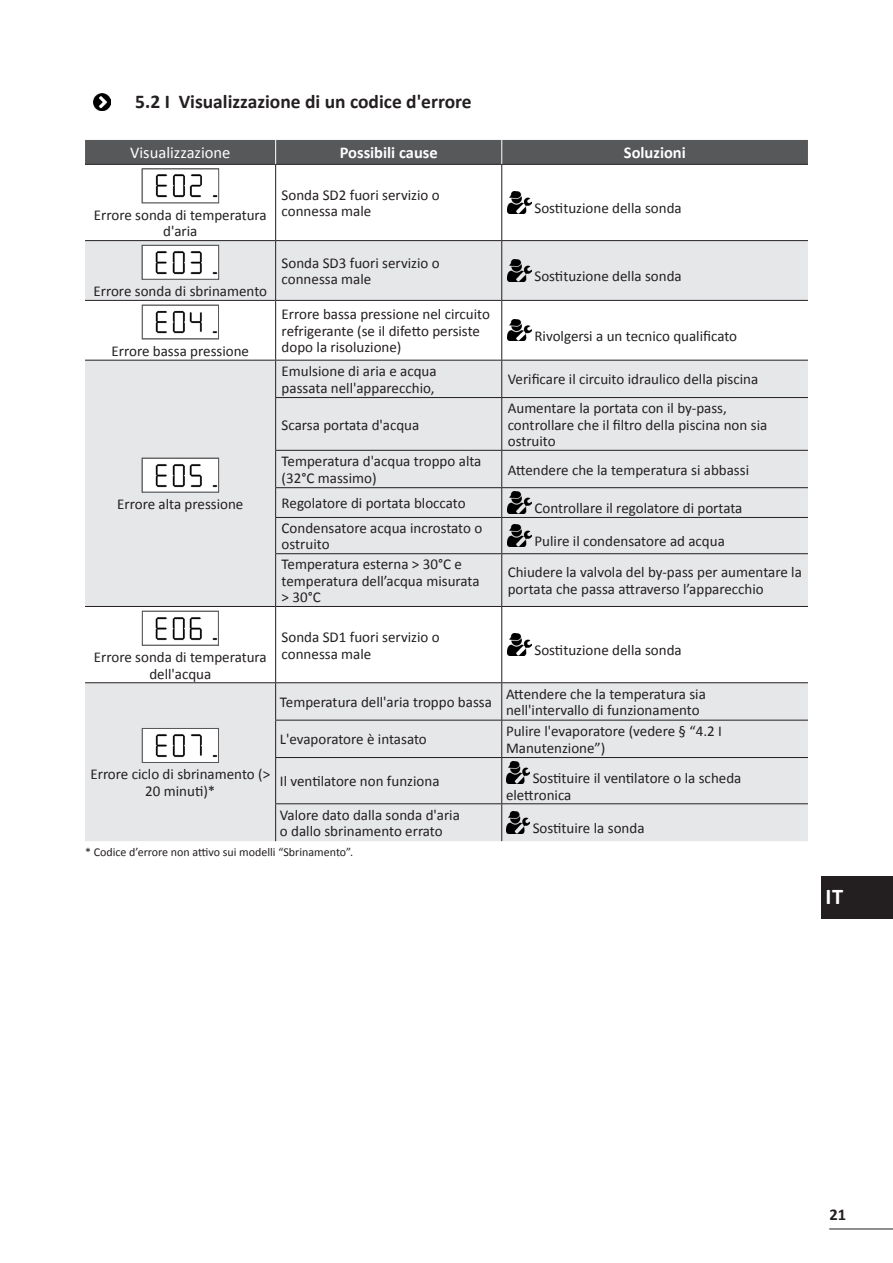
<style>
.page{position:relative;width:893px;height:1263px;background:#fff}
.page>*{position:absolute;margin:0;border:0;box-sizing:border-box;transform-origin:0 0}
.t1{font:700 22.5px "Calibri";color:#fff}
.t2{font:700 19.5px "Calibri";color:#231f20}
.t3{font:700 16.5px "Calibri";color:#fff}
.t4{font:16.5px "Calibri";color:#fff}
.t5{font:700 16.5px "Calibri";color:#231f20}
.t6{font:15px/16.5px "Calibri";color:#231f20}
.t7{font:12px "Calibri";color:#231f20}
</style>
<div class="page">
<hr style="left:829px;top:1228px;width:64px;height:1px;background:#231f20">
<img style="left:94px;top:94px;width:17px;height:17px">
<div style="left:85px;top:241px;width:190px;height:600px;background:#e6e7e9"></div>
<div style="left:276px;top:241px;width:532px;height:600px;background:#e6e7e9"></div>
<svg style="left:85px;top:301px;width:723px;height:381px;fill:#e6e7e9"></svg>
<hr style="left:85px;top:164px;width:191px;height:1px;background:#231f20">
<hr style="left:276px;top:164px;width:226px;height:1px;background:#231f20">
<hr style="left:275px;top:165px;width:1px;height:75px;background:#231f20">
<hr style="left:502px;top:164px;width:306px;height:1px;background:#231f20">
<hr style="left:501px;top:165px;width:1px;height:75px;background:#231f20">
<hr style="left:85px;top:240px;width:191px;height:1px;background:#231f20">
<hr style="left:276px;top:240px;width:226px;height:1px;background:#231f20">
<hr style="left:275px;top:241px;width:1px;height:59px;background:#231f20">
<hr style="left:502px;top:240px;width:306px;height:1px;background:#231f20">
<hr style="left:501px;top:241px;width:1px;height:59px;background:#231f20">
<hr style="left:85px;top:300px;width:191px;height:1px;background:#231f20">
<hr style="left:276px;top:300px;width:226px;height:1px;background:#231f20">
<hr style="left:275px;top:301px;width:1px;height:59px;background:#231f20">
<hr style="left:502px;top:300px;width:306px;height:1px;background:#231f20">
<hr style="left:501px;top:301px;width:1px;height:59px;background:#231f20">
<hr style="left:85px;top:682px;width:191px;height:1px;background:#231f20">
<hr style="left:276px;top:682px;width:226px;height:1px;background:#231f20">
<hr style="left:502px;top:682px;width:306px;height:1px;background:#231f20">
<hr style="left:85px;top:360px;width:191px;height:1px;background:#231f20">
<hr style="left:276px;top:360px;width:226px;height:1px;background:#231f20">
<hr style="left:275px;top:360px;width:1px;height:37px;background:#231f20">
<hr style="left:502px;top:360px;width:306px;height:1px;background:#231f20">
<hr style="left:501px;top:360px;width:1px;height:37px;background:#231f20">
<hr style="left:275px;top:397px;width:227px;height:1px;background:#231f20">
<hr style="left:275px;top:398px;width:1px;height:52px;background:#231f20">
<hr style="left:502px;top:397px;width:306px;height:1px;background:#231f20">
<hr style="left:501px;top:398px;width:1px;height:52px;background:#231f20">
<svg style="left:275px;top:488px;width:1px;height:29px"></svg>
<svg style="left:501px;top:488px;width:1px;height:29px"></svg>
<hr style="left:275px;top:517px;width:227px;height:1px;background:#231f20">
<hr style="left:275px;top:518px;width:1px;height:35px;background:#231f20">
<hr style="left:502px;top:517px;width:306px;height:1px;background:#231f20">
<hr style="left:501px;top:518px;width:1px;height:35px;background:#231f20">
<hr style="left:275px;top:554px;width:1px;height:52px;background:#231f20">
<hr style="left:501px;top:554px;width:1px;height:52px;background:#231f20">
<hr style="left:275px;top:450px;width:227px;height:1px;background:#231f20">
<hr style="left:275px;top:451px;width:1px;height:36px;background:#231f20">
<hr style="left:502px;top:450px;width:306px;height:1px;background:#231f20">
<hr style="left:501px;top:451px;width:1px;height:36px;background:#231f20">
<hr style="left:275px;top:487px;width:227px;height:1px;background:#231f20">
<hr style="left:502px;top:487px;width:306px;height:1px;background:#231f20">
<hr style="left:275px;top:553px;width:227px;height:1px;background:#231f20">
<hr style="left:502px;top:553px;width:306px;height:1px;background:#231f20">
<hr style="left:85px;top:606px;width:191px;height:1px;background:#231f20">
<hr style="left:276px;top:606px;width:226px;height:1px;background:#231f20">
<hr style="left:275px;top:607px;width:1px;height:75px;background:#231f20">
<hr style="left:502px;top:606px;width:306px;height:1px;background:#231f20">
<hr style="left:501px;top:607px;width:1px;height:75px;background:#231f20">
<hr style="left:275px;top:683px;width:1px;height:37px;background:#231f20">
<hr style="left:501px;top:683px;width:1px;height:37px;background:#231f20">
<hr style="left:275px;top:720px;width:227px;height:1px;background:#231f20">
<hr style="left:275px;top:720px;width:1px;height:37px;background:#231f20">
<hr style="left:502px;top:720px;width:306px;height:1px;background:#231f20">
<hr style="left:501px;top:720px;width:1px;height:37px;background:#231f20">
<hr style="left:275px;top:757px;width:227px;height:1px;background:#231f20">
<hr style="left:275px;top:758px;width:1px;height:45px;background:#231f20">
<hr style="left:502px;top:757px;width:306px;height:1px;background:#231f20">
<hr style="left:501px;top:758px;width:1px;height:45px;background:#231f20">
<hr style="left:275px;top:803px;width:227px;height:1px;background:#231f20">
<hr style="left:275px;top:804px;width:1px;height:37px;background:#231f20">
<hr style="left:502px;top:803px;width:306px;height:1px;background:#231f20">
<hr style="left:501px;top:804px;width:1px;height:37px;background:#231f20">
<div style="left:85px;top:140px;width:723px;height:24px;background:#57585a"></div>
<img style="left:155px;top:174px;width:62px;height:24px">
<div style="left:142px;top:169px;width:77px;height:34px;border:1px solid #57585a"></div>
<img style="left:508px;top:192px;width:23px;height:21px">
<img style="left:144px;top:247px;width:73px;height:31px">
<div style="left:142px;top:245px;width:77px;height:35px;border:1px solid #57585a"></div>
<img style="left:508px;top:260px;width:23px;height:21px">
<img style="left:144px;top:307px;width:73px;height:30px">
<div style="left:142px;top:305px;width:77px;height:34px;border:1px solid #57585a"></div>
<img style="left:508px;top:320px;width:23px;height:21px">
<img style="left:144px;top:460px;width:73px;height:30px">
<div style="left:142px;top:458px;width:77px;height:34px;border:1px solid #57585a"></div>
<img style="left:508px;top:492px;width:23px;height:21px">
<img style="left:508px;top:525px;width:23px;height:21px">
<img style="left:144px;top:613px;width:73px;height:30px">
<div style="left:142px;top:611px;width:77px;height:34px;border:1px solid #57585a"></div>
<img style="left:508px;top:634px;width:23px;height:21px">
<img style="left:144px;top:730px;width:73px;height:31px">
<div style="left:142px;top:728px;width:77px;height:35px;border:1px solid #57585a"></div>
<img style="left:506px;top:762px;width:23px;height:21px">
<img style="left:506px;top:812px;width:23px;height:21px">
<div style="left:821px;top:876px;width:72px;height:42px;background:#231f20"></div>
<h2 class="t2" style="left:135px;top:89px;width:338px">5.2 I Visualizzazione di un codice d'errore</h2>
<p class="t4" style="left:130px;top:142px;width:102px">Visualizzazione</p>
<p class="t3" style="left:340px;top:142px;width:100px">Possibili cause</p>
<p class="t3" style="left:624px;top:142px;width:64px">Soluzioni</p>
<p class="t6" style="left:94px;top:207px;width:174px;text-align:center">Errore sonda di temperatura d'aria</p>
<p class="t6" style="left:94px;top:283px;width:175px">Errore sonda di sbrinamento</p>
<p class="t6" style="left:112px;top:343px;width:139px">Errore bassa pressione</p>
<p class="t6" style="left:117px;top:496px;width:128px">Errore alta pressione</p>
<p class="t6" style="left:282px;top:187px;width:160px">Sonda SD2 fuori servizio o connessa male</p>
<p class="t6" style="left:282px;top:255px;width:160px">Sonda SD3 fuori servizio o connessa male</p>
<p class="t6" style="left:282px;top:306px;width:210px">Errore bassa pressione nel circuito refrigerante (se il difetto persiste dopo la risoluzione)</p>
<p class="t6" style="left:534px;top:200px;width:149px">Sostituzione della sonda</p>
<p class="t6" style="left:534px;top:268px;width:149px">Sostituzione della sonda</p>
<p class="t6" style="left:534px;top:328px;width:204px">Rivolgersi a un tecnico qualificato</p>
<p class="t6" style="left:282px;top:363px;width:157px">Emulsione di aria e acqua passata nell'apparecchio,</p>
<p class="t6" style="left:508px;top:371px;width:252px">Verificare il circuito idraulico della piscina</p>
<p class="t6" style="left:282px;top:416px;width:139px">Scarsa portata d'acqua</p>
<p class="t6" style="left:508px;top:400px;width:261px">Aumentare la portata con il by-pass, controllare che il filtro della piscina non sia ostruito</p>
<p class="t6" style="left:282px;top:453px;width:201px">Temperatura d'acqua troppo alta (32°C massimo)</p>
<p class="t6" style="left:508px;top:461px;width:243px">Attendere che la temperatura si abbassi</p>
<p class="t6" style="left:282px;top:495px;width:186px">Regolatore di portata bloccato</p>
<p class="t6" style="left:534px;top:500px;width:209px">Controllare il regolatore di portata</p>
<p class="t6" style="left:282px;top:520px;width:202px">Condensatore acqua incrostato o ostruito</p>
<p class="t6" style="left:534px;top:533px;width:192px">Pulire il condensatore ad acqua</p>
<p class="t6" style="left:282px;top:556px;width:199px">Temperatura esterna &gt; 30°C e temperatura dell’acqua misurata &gt; 30°C</p>
<p class="t6" style="left:508px;top:564px;width:296px">Chiudere la valvola del by-pass per aumentare la portata che passa attraverso l’apparecchio</p>
<p class="t6" style="left:94px;top:649px;width:174px;text-align:center">Errore sonda di temperatura dell'acqua</p>
<p class="t6" style="left:90px;top:766px;width:181px;text-align:center">Errore ciclo di sbrinamento (&gt;<br>20 minuti)*</p>
<p class="t6" style="left:282px;top:629px;width:160px">Sonda SD1 fuori servizio o connessa male</p>
<p class="t6" style="left:534px;top:642px;width:149px">Sostituzione della sonda</p>
<p class="t6" style="left:280px;top:694px;width:214px">Temperatura dell'aria troppo bassa</p>
<p class="t6" style="left:506px;top:686px;width:201px">Attendere che la temperatura sia nell'intervallo di funzionamento</p>
<p class="t6" style="left:280px;top:731px;width:148px">L'evaporatore è intasato</p>
<p class="t6" style="left:506px;top:723px;width:217px">Pulire l'evaporatore (vedere § “4.2 I<br>Manutenzione”)</p>
<p class="t6" style="left:280px;top:773px;width:161px">Il ventilatore non funziona</p>
<p class="t6" style="left:506px;top:770px;width:237px;text-indent:27px">Sostituire il ventilatore o la scheda elettronica</p>
<p class="t6" style="left:280px;top:807px;width:182px">Valore dato dalla sonda d'aria o dallo sbrinamento errato</p>
<p class="t6" style="left:533px;top:820px;width:113px">Sostituire la sonda</p>
<p class="t7" style="left:85px;top:844px;width:270px">* Codice d’errore non attivo sui modelli “Sbrinamento”.</p>
<h1 class="t1" style="left:825px;top:882px;width:20px">IT</h1>
<p class="t5" style="left:829px;top:1204px;width:18px">21</p>
</div>
